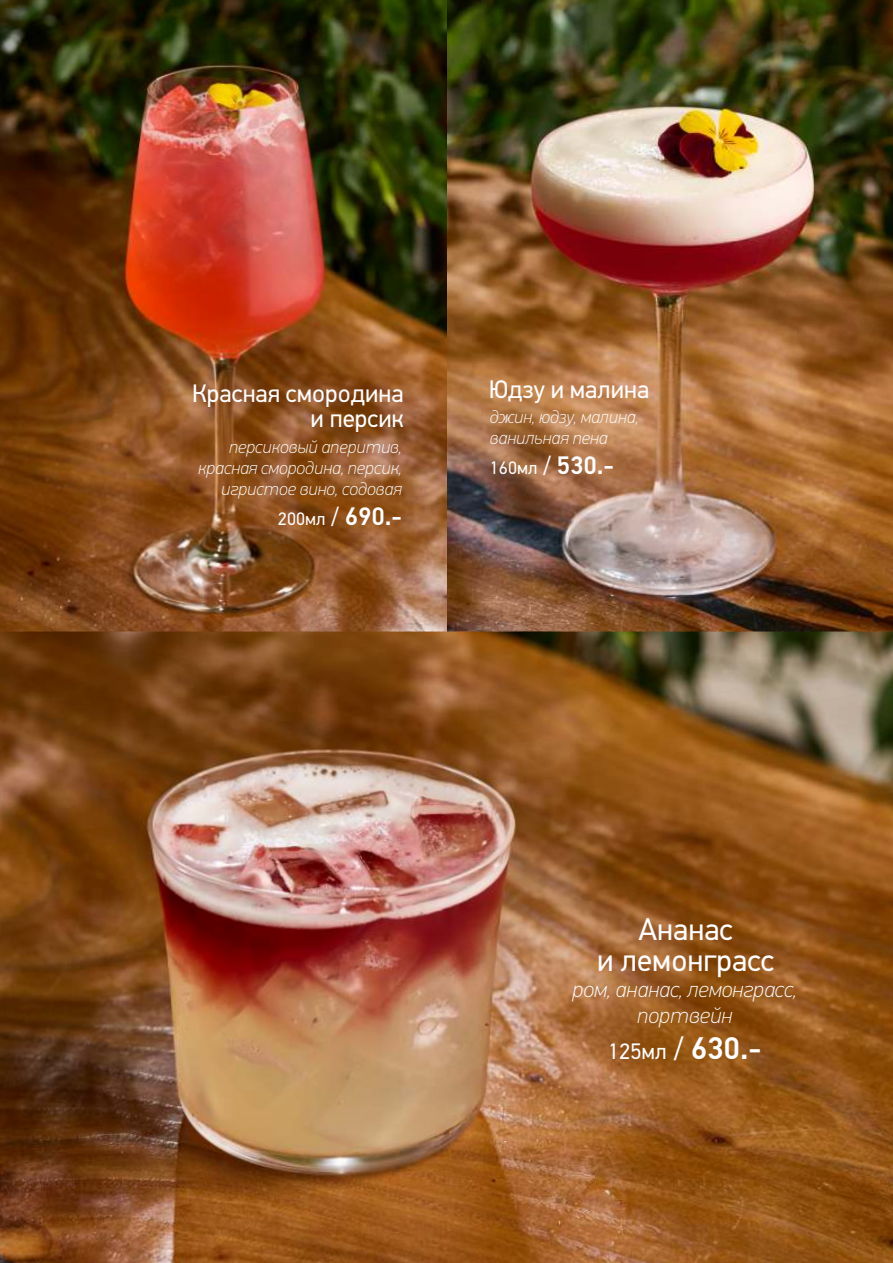
<style>
.page{position:relative;width:893px;height:1263px;background:#fff}
.page>*{position:absolute;margin:0;border:0;box-sizing:border-box;transform-origin:0 0}
.t1{font:31.35px/31.5px "PF Din Text Pro";color:#fefefe;text-align:center}
.t2{font:25.35px/25.5px "PF Din Text Pro";color:#fefefe;text-align:right}
.t3{font:italic 100 22.35px/26.2px "PF Din Text Pro";color:#fefefe;text-align:center}
.t4{font:22.35px "PF Din Text Pro";color:#fefefe}
.t5{font:italic 100 18.15px/21.3px "PF Din Text Pro";color:#fefefe}
.t6{font:18.15px "PF Din Text Pro";color:#fefefe}
.s1{font-size:25.35px}
.s2{font-weight:500;font-size:25.35px}
.s3{font-size:31.35px}
.s4{font-weight:500;font-size:31.35px}
</style>
<div class="page">
<img style="left:0;top:0;width:893px;height:1263px">
<h2 class="t2" style="left:192px;top:383px;width:213px">Красная смородина и персик</h2>
<p class="t5" style="left:198px;top:438px;width:206px;text-align:right">персиковый аперитив, красная смородина, персик, игристое вино, содовая</p>
<p class="t6" style="left:278px;top:511px;width:126px">200мл <span class="s1">/</span> <span class="s2">690.-</span></p>
<h2 class="t2" style="left:489px;top:378px;width:162px">Юдзу и малина</h2>
<p class="t5" style="left:490px;top:408px;width:150px">джин, юдзу, малина, ванильная пена</p>
<p class="t6" style="left:490px;top:460px;width:126px">160мл <span class="s1">/</span> <span class="s2">530.-</span></p>
<h1 class="t1" style="left:597px;top:916px;width:179px">Ананас<br>и лемонграсс</h1>
<p class="t3" style="left:573px;top:978px;width:226px">ром, ананас, лемонграсс, портвейн</p>
<p class="t4" style="left:608px;top:1042px;width:155px">125мл <span class="s3">/</span> <span class="s4">630.-</span></p>
</div>
